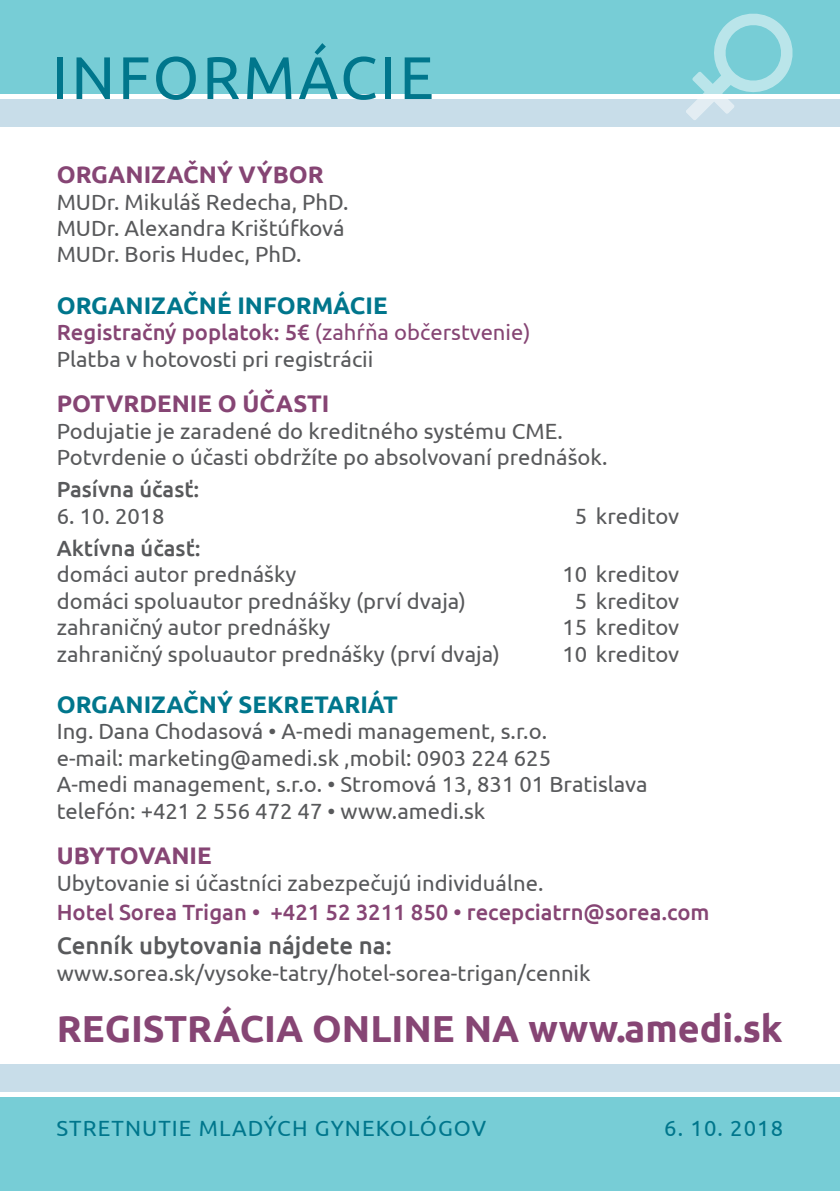
<style>
.page{position:relative;width:840px;height:1191px;background:#fff}
.page>*{position:absolute;margin:0;border:0;box-sizing:border-box;transform-origin:0 0}
.t1{font:60px "Ubuntu";letter-spacing:.05em;color:#00768c}
.t2{font:700 37.6px "Ubuntu";color:#864574}
.t3{font:700 24px "Ubuntu";color:#864574}
.t4{font:700 24px "Ubuntu";color:#00768c}
.t5{font:500 24px "Ubuntu";color:#58595b}
.t6{font:22px/26.4px "Ubuntu";color:#58595b}
.t7{font:500 22px "Ubuntu";color:#864574}
.t8{font:22px "Ubuntu";letter-spacing:.05em;color:#00768c}
.t9{font:500 22px "Ubuntu";color:#58595b}
.s1{font-weight:500;color:#864574}
.s2{color:#864574}
</style>
<div class="page">
<div style="left:0;top:99px;width:839px;height:28px;background:#c8dde9"></div>
<div style="left:0;top:1064px;width:839px;height:27px;background:#c8dde9"></div>
<div style="left:0;top:0;width:839px;height:93px;background:#77cdd6"></div>
<div style="left:0;top:1098px;width:839px;height:93px;background:#77cdd6"></div>
<svg style="left:685px;top:13px;width:111px;height:107px"></svg>
<h1 class="t1" style="left:52px;top:41px;width:383px">INFORMáCIE</h1>
<p class="t3" style="left:57px;top:160px;width:234px">ORGANI ZAČNÝ VÝBOR</p>
<p class="t6" style="left:57px;top:188px;width:17px">MUD</p>
<p class="t6" style="left:107px;top:188px;width:243px">r. Mikuláš Redecha, PhD.</p>
<p class="t6" style="left:57px;top:214px;width:17px">MUD</p>
<p class="t6" style="left:107px;top:214px;width:239px">r. Alexandra Krištúfková</p>
<p class="t6" style="left:57px;top:241px;width:17px">MUD</p>
<p class="t6" style="left:107px;top:241px;width:196px">r. Boris H udec, PhD.</p>
<p class="t4" style="left:57px;top:291px;width:197px">ORGANIZAČNÉ INFORM</p>
<p class="t4" style="left:333px;top:291px;width:30px">ÁCIE</p>
<p class="t6" style="left:57px;top:318px;width:475px"><span class="s1">Registračný poplatok: 5€</span> <span class="s2">(zahŕňa občerstvenie)<br></span>Platba v hotovosti pri registrácii</p>
<p class="t3" style="left:57px;top:389px;width:32px">POTVRDENIE</p>
<p class="t3" style="left:218px;top:389px;width:88px">O ÚČASTI</p>
<p class="t6" style="left:57px;top:417px;width:471px">Podujatie je zaradené do kreditného systému CME</p>
<p class="t6" style="left:57px;top:417px;width:552px;text-indent:500px">.<br>Potvrdenie o účasti obdržíte po absolvovaní prednášok.</p>
<p class="t9" style="left:57px;top:475px;width:144px">Pasívna účasť:</p>
<p class="t6" style="left:57px;top:502px;width:109px">6. 10. 2018</p>
<p class="t6" style="left:574px;top:502px;width:106px">5 kreditov</p>
<p class="t9" style="left:57px;top:534px;width:145px">Aktívna účasť:</p>
<p class="t6" style="left:57px;top:560px;width:241px">domáci autor prednášky</p>
<p class="t6" style="left:562px;top:560px;width:118px">10 kreditov</p>
<p class="t6" style="left:57px;top:587px;width:410px">domáci spoluautor prednášky (prví dvaja)</p>
<p class="t6" style="left:574px;top:587px;width:106px">5 kreditov</p>
<p class="t6" style="left:57px;top:613px;width:275px">zahraničný autor prednášky</p>
<p class="t6" style="left:562px;top:613px;width:118px">15 kreditov</p>
<p class="t6" style="left:57px;top:640px;width:444px">zahraničný spoluautor prednášky (prví dvaja)</p>
<p class="t6" style="left:562px;top:640px;width:118px">10 kreditov</p>
<p class="t4" style="left:57px;top:690px;width:338px">ORGANIZAČNÝ SEKRETARIÁT</p>
<p class="t6" style="left:57px;top:717px;width:592px">Ing. Dana Chodasová • A-medi management, s.r.o.<br>e-mail: marketing@amedi.sk ,mobil: 0903 224 625<br>A-medi management, s.r.o. • Stromová 13, 831 01 Bratislava telefón: +421 2 556 472 47 • www.amedi.sk</p>
<p class="t3" style="left:57px;top:841px;width:67px">UBYTOV</p>
<p class="t3" style="left:154px;top:841px;width:31px">ANIE</p>
<p class="t6" style="left:57px;top:869px;width:488px">Ubytovanie si účastníci zabezpečujú individuálne.</p>
<p class="t7" style="left:57px;top:898px;width:654px">Hotel Sorea Trigan • +421 52 3211 850 • recepciatrn@sorea.com</p>
<p class="t5" style="left:57px;top:930px;width:336px">Cenník ubytovania nájdete na:</p>
<p class="t6" style="left:57px;top:959px;width:535px">www.sorea.sk/vysoke-tatry/hotel-sorea-trigan/cennik</p>
<h2 class="t2" style="left:57px;top:1005px;width:23px">REGISTR</h2>
<h2 class="t2" style="left:213px;top:1005px;width:199px">ÁCIA ON LINE</h2>
<h2 class="t2" style="left:463px;top:1005px;width:320px">NA WWW.AMEDI.SK</h2>
<p class="t8" style="left:56px;top:1114px;width:431px">stretn utie mladých gynekológov</p>
<p class="t8" style="left:664px;top:1114px;width:120px">6. 10. 2018</p>
</div>
